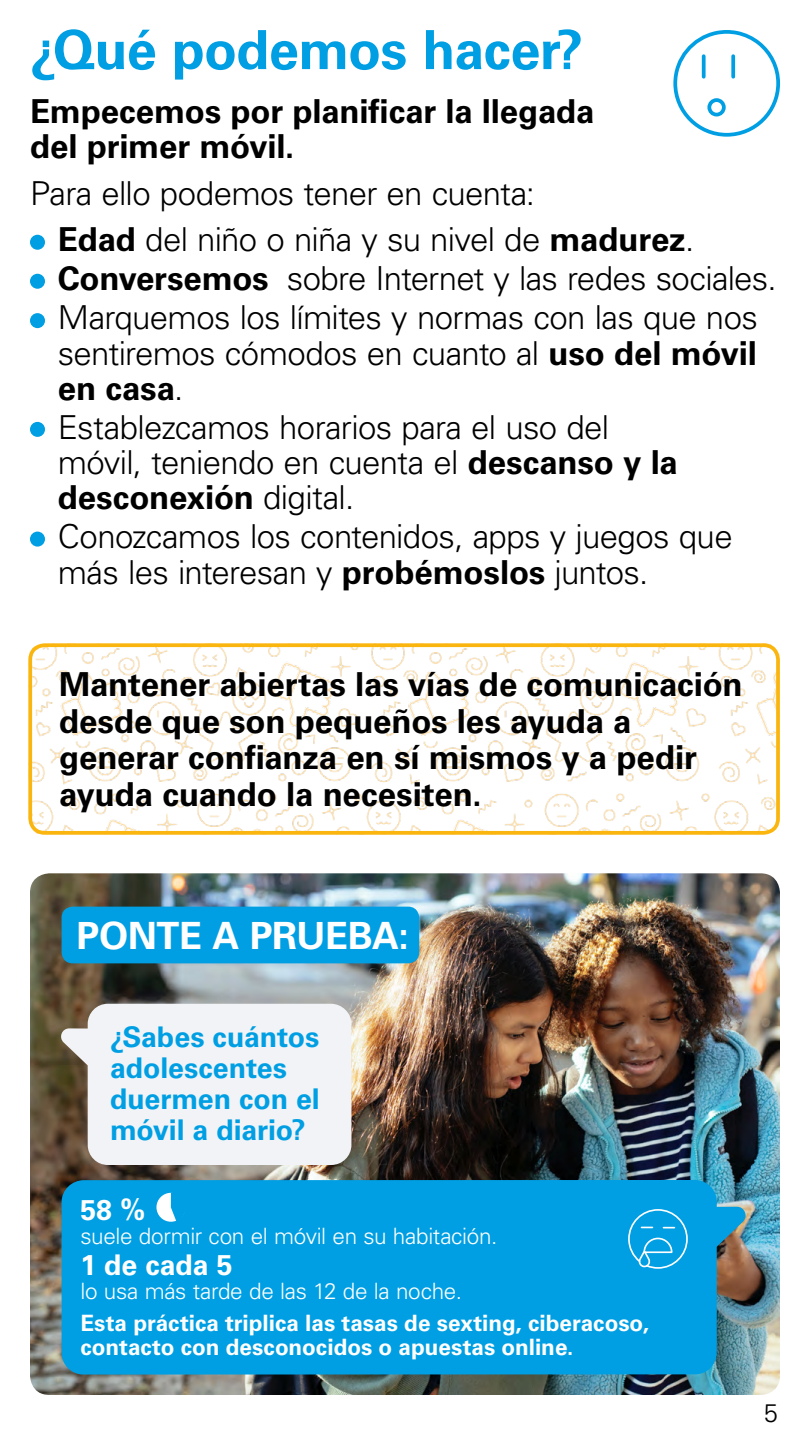
<style>
.page{position:relative;width:810px;height:1440px;background:#fff}
.page>*{position:absolute;margin:0;border:0;box-sizing:border-box;transform-origin:0 0}
.t1{font:700 54px "Univers LT Std";letter-spacing:-.01em;color:#009fe3}
.t2{font:700 37.5px "Univers LT Std";letter-spacing:-.01em;color:#fff}
.t3{font:300 33px/35.2px "Univers LT Std";letter-spacing:-.02em;color:#000}
.t4{font:700 33px/36.8px "Univers LT Std";letter-spacing:-.005em;color:#000}
.t5{font:700 28.5px/30.8px "Univers LT Std";letter-spacing:-.005em;color:#009fe3}
.t6{font:700 28.5px "Univers LT Std";color:#fff}
.t7{font:300 25.5px "Univers LT Std";color:#000}
.t8{font:700 22.5px/24px "Univers LT Std";color:#fff}
.t9{font:300 22.5px "Univers LT Std";letter-spacing:-.015em;color:#fff}
.s1{font-weight:700}
</style>
<div class="page">
<img style="left:33px;top:648px;width:742px;height:182px">
<div style="left:28px;top:643px;width:752px;height:192px;border:4px solid #fab50f;border-radius:15px"></div>
<img style="left:30px;top:873px;width:750px;height:522px">
<div style="left:30px;top:532px;width:15px;height:15px;background:#009fe3;border-radius:50%"></div>
<div style="left:30px;top:422px;width:15px;height:15px;background:#009fe3;border-radius:50%"></div>
<div style="left:30px;top:313px;width:15px;height:15px;background:#009fe3;border-radius:50%"></div>
<div style="left:30px;top:274px;width:15px;height:15px;background:#009fe3;border-radius:50%"></div>
<div style="left:30px;top:235px;width:15px;height:15px;background:#009fe3;border-radius:50%"></div>
<svg style="left:58px;top:1004px;width:293px;height:161px;fill:#f2f3f6"></svg>
<div style="left:62px;top:1180px;width:687px;height:195px;background:#009fe3"></div>
<svg style="left:673px;top:30px;width:108px;height:107px"></svg>
<svg style="left:627px;top:1208px;width:62px;height:62px;background:#21abe6"></svg>
<div style="left:62px;top:907px;width:357px;height:56px;background:#009fe3;border-radius:11px"></div>
<svg style="left:156px;top:1193px;width:29px;height:29px"></svg>
<svg style="left:163px;top:1190px;width:31px;height:33px"></svg>
<h1 class="t1" style="left:30px;top:18px;width:555px">¿Qué podemos hacer?</h1>
<p class="t4" style="left:30px;top:94px;width:566px;line-height:35.2px">Empecemos por planificar la llegada del primer móvil.</p>
<p class="t3" style="left:58px;top:170px;width:638px;line-height:46.5px;text-indent:-28px">Para ello podemos tener en cuenta:<br><span class="s1">Edad</span> del niño o niña y su nivel de <span class="s1">madurez</span>.</p>
<p class="t3" style="left:58px;top:259px;width:721px;line-height:39px"><span class="s1">Conversemos</span> sobre Internet y las redes sociales.<br>Marquemos los límites y normas con las que nos</p>
<p class="t3" style="left:58px;top:335px;width:701px">sentiremos cómodos en cuanto al <span class="s1">uso del móvil en casa</span>.</p>
<p class="t3" style="left:58px;top:410px;width:622px">Establezcamos horarios para el uso del móvil, teniendo en cuenta el <span class="s1">descanso y la desconexión</span> digital.</p>
<p class="t3" style="left:58px;top:519px;width:676px">Conozcamos los contenidos, apps y juegos que más les interesan y <span class="s1">probémoslos</span> juntos.</p>
<p class="t4" style="left:59px;top:666px;width:685px">Mantener abiertas las vías de comunicación desde que son pequeños les ayuda a generar confianza en sí mismos y a pedir ayuda cuando la necesiten.</p>
<p class="t2" style="left:76px;top:913px;width:334px">PONTE A PRUEBA:</p>
<p class="t5" style="left:110px;top:1022px;width:211px">¿Sabes cuántos adolescentes duermen con el móvil a diario?</p>
<p class="t6" style="left:80px;top:1193px;width:66px">58 %</p>
<p class="t9" style="left:80px;top:1222px;width:419px">suele dormir con el móvil en su habitación.</p>
<p class="t6" style="left:80px;top:1249px;width:154px">1 de cada 5</p>
<p class="t9" style="left:80px;top:1278px;width:383px">lo usa más tarde de las 12 de la noche.</p>
<p class="t8" style="left:80px;top:1311px;width:570px">Esta práctica triplica las tasas de sexting, ciberacoso, contacto con desconocidos o apuestas online.</p>
<p class="t7" style="left:764px;top:1398px;width:16px">5</p>
</div>
